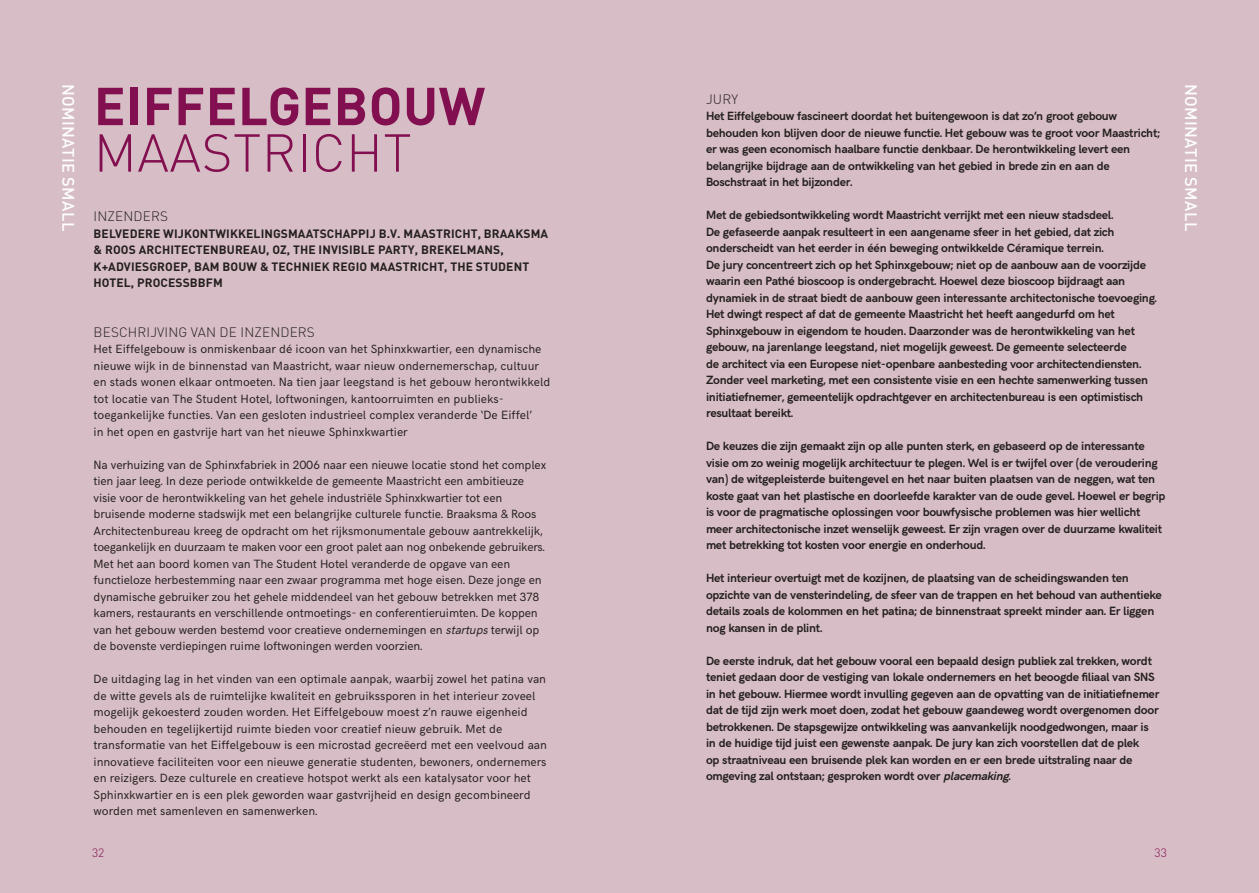
<style>
.page{position:relative;width:1259px;height:893px;background:#d7bdc5}
.page>*{position:absolute;margin:0;border:0;box-sizing:border-box;transform-origin:0 0}
.Projectnaam{font:700 52.5px "DIN Pro";letter-spacing:.01em;color:#821050}
.Stad{font:300 52.5px "DIN Pro";letter-spacing:.01em;color:#821050}
.Categorie_wit{font:500 16.5px "DIN Pro";letter-spacing:.02em;color:#fff}
.Inzenders{font:300 13.5px "DIN Pro";letter-spacing:.01em;color:#252020}
.Stad-2{font:300 13.5px "DIN Pro";letter-spacing:.01em;color:#252020}
.Bodytekst_-_kopje{font:300 13.5px "DIN Pro";color:#252020}
.Bodytekst_-_bold{font:700 12px/16.5px "HK Grotesk";letter-spacing:-.02em;color:#252020}
.Bodytekst_regular{font:12px/16.5px "HK Grotesk";color:#252020}
.Inzenders-2{font:700 12px/16.5px "DIN Pro";letter-spacing:.01em;color:#252020}
.stad_winnaar{font:300 12px "DIN Pro";color:#821050}
.s1{font-style:italic}
</style>
<div class="page">
<p class="Categorie_wit" style="left:80px;top:84px;width:148px;rotate:90deg">NOMINATIE SMALL</p>
<p class="Categorie_wit" style="left:1202px;top:84px;width:148px;rotate:90deg">NOMINATIE SMALL</p>
<p class="Projectnaam" style="left:94px;top:70px;width:393px">EIFFELGEBOUW</p>
<p class="Stad" style="left:94px;top:117px;width:319px">MAASTRICHT</p>
<p class="Stad-2" style="left:94px;top:207px;width:76px">INZENDERS</p>
<p class="Inzenders-2" style="left:94px;top:225px;width:456px">BELVEDERE WIJKONTWIKKELINGSMAATSCHAPPIJ B.V. MAASTRICHT, BRAAKSMA &amp; ROOS ARCHITECTENBUREAU, OZ, THE INVISIBLE PARTY, BREKELMANS, K+ADVIESGROEP, BAM BOUW &amp; TECHNIEK REGIO MAASTRICHT, THE STUDENT HOTEL, PROCESSBBFM</p>
<p class="Inzenders" style="left:94px;top:323px;width:223px">BESCHRIJVING VAN DE INZENDERS</p>
<p class="Bodytekst_regular" style="left:94px;top:340px;width:458px">Het Eiffelgebouw is onmiskenbaar dé icoon van het Sphinxkwartier, een dynamische nieuwe wijk in de binnenstad van Maastricht, waar nieuw ondernemerschap, cultuur en stads wonen elkaar ontmoeten. Na tien jaar leegstand is het gebouw herontwikkeld tot locatie van The Student Hotel, loftwoningen, kantoorruimten en publieks&shy;toegankelijke functies. Van een gesloten industrieel complex veranderde ‘De Eiffel’<br>in het open en gastvrije hart van het nieuwe Sphinxkwartier</p>
<p class="Bodytekst_regular" style="left:94px;top:455px;width:454px">Na verhuizing van de Sphinxfabriek in 2006 naar een nieuwe locatie stond het complex tien jaar leeg. In deze periode ontwikkelde de gemeente Maastricht een ambitieuze visie voor de herontwikkeling van het gehele industriële Sphinxkwartier tot een bruisende moderne stadswijk met een belangrijke culturele functie. Braaksma &amp; Roos Architectenbureau kreeg de opdracht om het rijksmonumentale gebouw aantrekkelijk, toegankelijk en duurzaam te maken voor een groot palet aan nog onbekende gebruikers.<br>Met het aan boord komen van The Student Hotel veranderde de opgave van een functieloze herbestemming naar een zwaar programma met hoge eisen. Deze jonge en dynamische gebruiker zou het gehele middendeel van het gebouw betrekken met 378 kamers, restaurants en verschillende ontmoetings- en conferentieruimten. De koppen van het gebouw werden bestemd voor creatieve ondernemingen en <span class="s1">startups</span>terwijl op de bovenste verdiepingen ruime loftwoningen werden voorzien.</p>
<p class="Bodytekst_regular" style="left:94px;top:670px;width:455px">De uitdaging lag in het vinden van een optimale aanpak, waarbij zowel het patina van de witte gevels als de ruimtelijke kwaliteit en gebruikssporen in het interieur zoveel mogelijk gekoesterd zouden worden. Het Eiffelgebouw moest z’n rauwe eigenheid behouden en tegelijkertijd ruimte bieden voor creatief nieuw gebruik. Met de transformatie van het Eiffelgebouw is een microstad gecreëerd met een veelvoud aan innovatieve faciliteiten voor een nieuwe generatie studenten, bewoners, ondernemers en reizigers. Deze culturele en creatieve hotspot werkt als een katalysator voor het Sphinxkwartier en is een plek geworden waar gastvrijheid en design gecombineerd worden met samenleven en samenwerken.</p>
<p class="stad_winnaar" style="left:92px;top:844px;width:14px">32</p>
<p class="stad_winnaar" style="left:1154px;top:844px;width:14px">33</p>
<p class="Bodytekst_-_kopje" style="left:706px;top:89px;width:33px">JURY</p>
<p class="Bodytekst_-_bold" style="left:706px;top:107px;width:455px">Het Eiffelgebouw fascineert doordat het buitengewoon is dat zo’n groot gebouw behouden kon blijven door de nieuwe functie. Het gebouw was te groot voor Maastricht; er was geen economisch haalbare functie denkbaar. De herontwikkeling levert een belangrijke bijdrage aan de ontwikkeling van het gebied in brede zin en aan de Boschstraat in het bijzonder.</p>
<p class="Bodytekst_-_bold" style="left:706px;top:206px;width:452px">Met de gebiedsontwikkeling wordt Maastricht verrijkt met een nieuw stadsdeel.<br>De gefaseerde aanpak resulteert in een aangename sfeer in het gebied, dat zich onderscheidt van het eerder in één beweging ontwikkelde Céramique terrein.<br>De jury concentreert zich op het Sphinxgebouw; niet op de aanbouw aan de voorzijde waarin een Pathé bioscoop is ondergebracht. Hoewel deze bioscoop bijdraagt aan dynamiek in de straat biedt de aanbouw geen interessante architectonische toevoeging.</p>
<p class="Bodytekst_-_bold" style="left:706px;top:305px;width:443px">Het dwingt respect af dat de gemeente Maastricht het heeft aangedurfd om het Sphinxgebouw in eigendom te houden. Daarzonder was de herontwikkeling van het gebouw, na jarenlange leegstand, niet mogelijk geweest. De gemeente selecteerde<br>de architect via een Europese niet-openbare aanbesteding voor architectendiensten.<br>Zonder veel marketing, met een consistente visie en een hechte samenwerking tussen initiatiefnemer, gemeentelijk opdrachtgever en architectenbureau is een optimistisch resultaat bereikt.</p>
<p class="Bodytekst_-_bold" style="left:706px;top:437px;width:461px">De keuzes die zijn gemaakt zijn op alle punten sterk, en gebaseerd op de interessante visie om zo weinig mogelijk architectuur te plegen. Wel is er twijfel over (de veroudering van) de witgepleisterde buitengevel en het naar buiten plaatsen van de neggen, wat ten koste gaat van het plastische en doorleefde karakter van de oude gevel. Hoewel er begrip is voor de pragmatische oplossingen voor bouwfysische problemen was hier wellicht meer architectonische inzet wenselijk geweest. Er zijn vragen over de duurzame kwaliteit met betrekking tot kosten voor energie en onderhoud.</p>
<p class="Bodytekst_-_bold" style="left:706px;top:569px;width:457px">Het interieur overtuigt met de kozijnen, de plaatsing van de scheidingswanden ten opzichte van de vensterindeling, de sfeer van de trappen en het behoud van authentieke details zoals de kolommen en het patina; de binnenstraat spreekt minder aan. Er liggen nog kansen in de plint.</p>
<p class="Bodytekst_-_bold" style="left:706px;top:651px;width:455px">De eerste indruk, dat het gebouw vooral een bepaald design publiek zal trekken, wordt teniet gedaan door de vestiging van lokale ondernemers en het beoogde filiaal van SNS in het gebouw. Hiermee wordt invulling gegeven aan de opvatting van de initiatiefnemer dat de tijd zijn werk moet doen, zodat het gebouw gaandeweg wordt overgenomen door betrokkenen. De stapsgewijze ontwikkeling was aanvankelijk noodgedwongen, maar is in de huidige tijd juist een gewenste aanpak. De jury kan zich voorstellen dat de plek<br>op straatniveau een bruisende plek kan worden en er een brede uitstraling naar de omgeving zal ontstaan; gesproken wordt over <span class="s1">placemaking</span>.</p>
</div>
